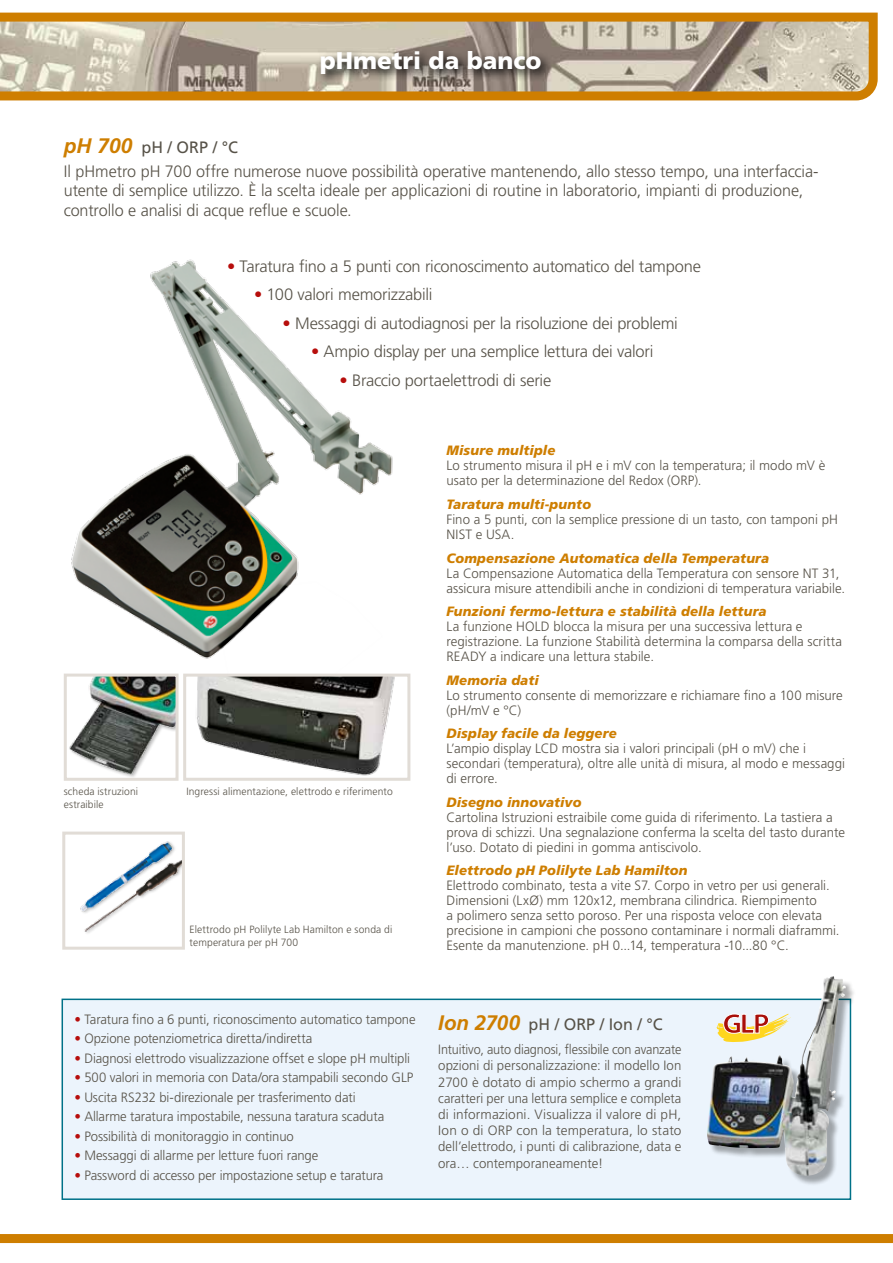
<style>
.page{position:relative;width:893px;height:1263px;background:#fff}
.page>*{position:absolute;margin:0;border:0;box-sizing:border-box;transform-origin:0 0}
.t1{font:900 24px "Frutiger LT Std";color:#fff}
.t2{font:300 16.5px/24px "Frutiger LT Std";letter-spacing:-.01em;color:#575248}
.t3{font:16.5px "Frutiger LT Std";letter-spacing:.005em;color:#575248}
.t4{font:300 13.5px/15px "Frutiger LT Std";color:#575248}
.t5{font:300 13.5px/16.2px "Frutiger LT Std";color:#575248;text-align:justify;scale:.94 1}
.t6{font:italic 900 13.5px "Frutiger LT Std";letter-spacing:.01em;color:#ce7e00}
.t7{font:300 10.5px/12.6px "Frutiger LT Std";letter-spacing:.01em;color:#575248}
.s1{font-weight:700;font-style:italic;font-size:21px;color:#ce7e00}
.s2{font-weight:400}
.s3{color:#b70e0c}
</style>
<div class="page">
<svg style="left:0;top:12px;width:878px;height:89px;background:#c4aa81"></svg>
<div style="left:62px;top:998px;width:789px;height:202px;background:#ecf4fc;border:2px solid #007188"></div>
<img style="left:80px;top:841px;width:101px;height:92px">
<div style="left:62px;top:831px;width:123px;height:119px;border:3px solid #e1dcd6"></div>
<img style="left:197px;top:705px;width:193px;height:71px">
<div style="left:183px;top:674px;width:227px;height:107px;border:3px solid #e1dcd6"></div>
<img style="left:69px;top:705px;width:106px;height:71px">
<div style="left:64px;top:674px;width:115px;height:107px;border:3px solid #e1dcd6"></div>
<svg style="left:316px;top:47px;width:237px;height:40px;background:#898076"></svg>
<div style="left:709px;top:978px;width:148px;height:208px;background:#000;opacity:.33"></div>
<img style="left:707px;top:976px;width:133px;height:200px">
<svg style="left:716px;top:1013px;width:75px;height:29px"></svg>
<img style="left:64px;top:259px;width:347px;height:446px">
<div style="left:0;top:1234px;width:893px;height:9px;background:#ce7e00"></div>
<h1 class="t1" style="left:320px;top:46px;width:223px">pHmetri da banco</h1>
<p class="t2" style="left:64px;top:135px;width:756px"><span class="s1">pH 700</span> <span class="s2">pH / ORP / °C<br></span>Il pHmetro pH 700 offre numerose nuove possibilità operative mantenendo, allo stesso tempo, una interfaccia-</p>
<p class="t2" style="left:64px;top:181px;width:741px;line-height:19.8px">utente di semplice utilizzo. È la scelta ideale per applicazioni di routine in laboratorio, impianti di produzione, controllo e analisi di acque reflue e scuole.</p>
<p class="t2" style="left:227px;top:254px;width:475px"><span class="s3">•</span> Taratura fino a 5 punti con riconoscimento automatico del tampone</p>
<p class="t2" style="left:254px;top:283px;width:180px"><span class="s3">•</span> 100 valori memorizzabili</p>
<p class="t2" style="left:283px;top:311px;width:397px"><span class="s3">•</span> Messaggi di autodiagnosi per la risoluzione dei problemi</p>
<p class="t2" style="left:311px;top:340px;width:344px"><span class="s3">•</span> Ampio display per una semplice lettura dei valori</p>
<p class="t2" style="left:340px;top:368px;width:213px"><span class="s3">•</span> Braccio portaelettrodi di serie</p>
<p class="t7" style="left:64px;top:785px;width:76px">scheda istruzioni estraibile</p>
<p class="t7" style="left:186px;top:785px;width:208px">Ingressi alimentazione, elettrodo e riferimento</p>
<p class="t7" style="left:190px;top:923px;width:204px">Elettrodo pH Polilyte Lab Hamilton e sonda di temperatura per pH 700</p>
<p class="t6" style="left:446px;top:443px;width:110px">Misure multiple</p>
<p class="t4" style="left:446px;top:458px;width:380px">Lo strumento misura il pH e i mV con la temperatura; il modo mV è usato per la determinazione del Redox (ORP).</p>
<p class="t6" style="left:446px;top:496px;width:146px">Taratura multi-punto</p>
<p class="t4" style="left:446px;top:512px;width:393px">Fino a 5 punti, con la semplice pressione di un tasto, con tamponi pH<br>NIST e USA.</p>
<p class="t6" style="left:446px;top:550px;width:324px">Compensazione Automatica della Temperatura</p>
<p class="t4" style="left:446px;top:565px;width:400px">La Compensazione Automatica della Temperatura con sensore NT 31, assicura misure attendibili anche in condizioni di temperatura variabile.</p>
<p class="t6" style="left:446px;top:603px;width:322px">Funzioni fermo-lettura e stabilità della lettura</p>
<p class="t4" style="left:446px;top:619px;width:397px">La funzione HOLD blocca la misura per una successiva lettura e registrazione. La funzione Stabilità determina la comparsa della scritta<br>READY a indicare una lettura stabile.</p>
<p class="t6" style="left:446px;top:672px;width:94px">Memoria dati</p>
<p class="t4" style="left:446px;top:687px;width:398px">Lo strumento consente di memorizzare e richiamare fino a 100 misure (pH/mV e °C)</p>
<p class="t6" style="left:446px;top:725px;width:172px">Display facile da leggere</p>
<p class="t4" style="left:446px;top:741px;width:400px">L’ampio display LCD mostra sia i valori principali (pH o mV) che i secondari (temperatura), oltre alle unità di misura, al modo e messaggi di errore.</p>
<p class="t6" style="left:446px;top:794px;width:136px">Disegno innovativo</p>
<p class="t4" style="left:446px;top:809px;width:400px">Cartolina Istruzioni estraibile come guida di riferimento. La tastiera a prova di schizzi. Una segnalazione conferma la scelta del tasto durante l’uso. Dotato di piedini in gomma antiscivolo.</p>
<p class="t6" style="left:446px;top:862px;width:243px">Elettrodo pH Polilyte Lab Hamilton</p>
<p class="t4" style="left:446px;top:878px;width:395px">Elettrodo combinato, testa a vite S7. Corpo in vetro per usi generali.<br>Dimensioni (LxØ) mm 120x12, membrana cilindrica. Riempimento<br>a polimero senza setto poroso. Per una risposta veloce con elevata precisione in campioni che possono contaminare i normali diaframmi.<br>Esente da manutenzione. pH 0...14, temperatura -10...80 °C.</p>
<p class="t4" style="left:74px;top:1012px;width:343px"><span class="s3">•</span> Taratura fino a 6 punti, riconoscimento automatico tampone</p>
<p class="t4" style="left:74px;top:1031px;width:239px"><span class="s3">•</span> Opzione potenziometrica diretta/indiretta</p>
<p class="t4" style="left:74px;top:1051px;width:337px"><span class="s3">•</span> Diagnosi elettrodo visualizzazione offset e slope pH multipli</p>
<p class="t4" style="left:74px;top:1070px;width:341px"><span class="s3">•</span> 500 valori in memoria con Data/ora stampabili secondo GLP</p>
<p class="t4" style="left:74px;top:1090px;width:283px"><span class="s3">•</span> Uscita RS232 bi-direzionale per trasferimento dati</p>
<p class="t4" style="left:74px;top:1109px;width:312px"><span class="s3">•</span> Allarme taratura impostabile, nessuna taratura scaduta</p>
<p class="t4" style="left:74px;top:1129px;width:221px"><span class="s3">•</span> Possibilità di monitoraggio in continuo</p>
<p class="t4" style="left:74px;top:1148px;width:246px"><span class="s3">•</span> Messaggi di allarme per letture fuori range</p>
<p class="t4" style="left:74px;top:1168px;width:311px"><span class="s3">•</span> Password di accesso per impostazione setup e taratura</p>
<p class="t3" style="left:438px;top:1014px;width:226px"><span class="s1">Ion 2700</span> pH / ORP / Ion / °C</p>
<p class="t5" style="left:438px;top:1042px;width:260px">Intuitivo, auto diagnosi, flessibile con avanzate opzioni di personalizzazione: il modello Ion 2700 è dotato di ampio schermo a grandi caratteri per una lettura semplice e completa di informazioni. Visualizza il valore di pH, Ion o di ORP con la temperatura, lo stato dell’elettrodo, i punti di calibrazione, data e ora… contemporaneamente!</p>
</div>
